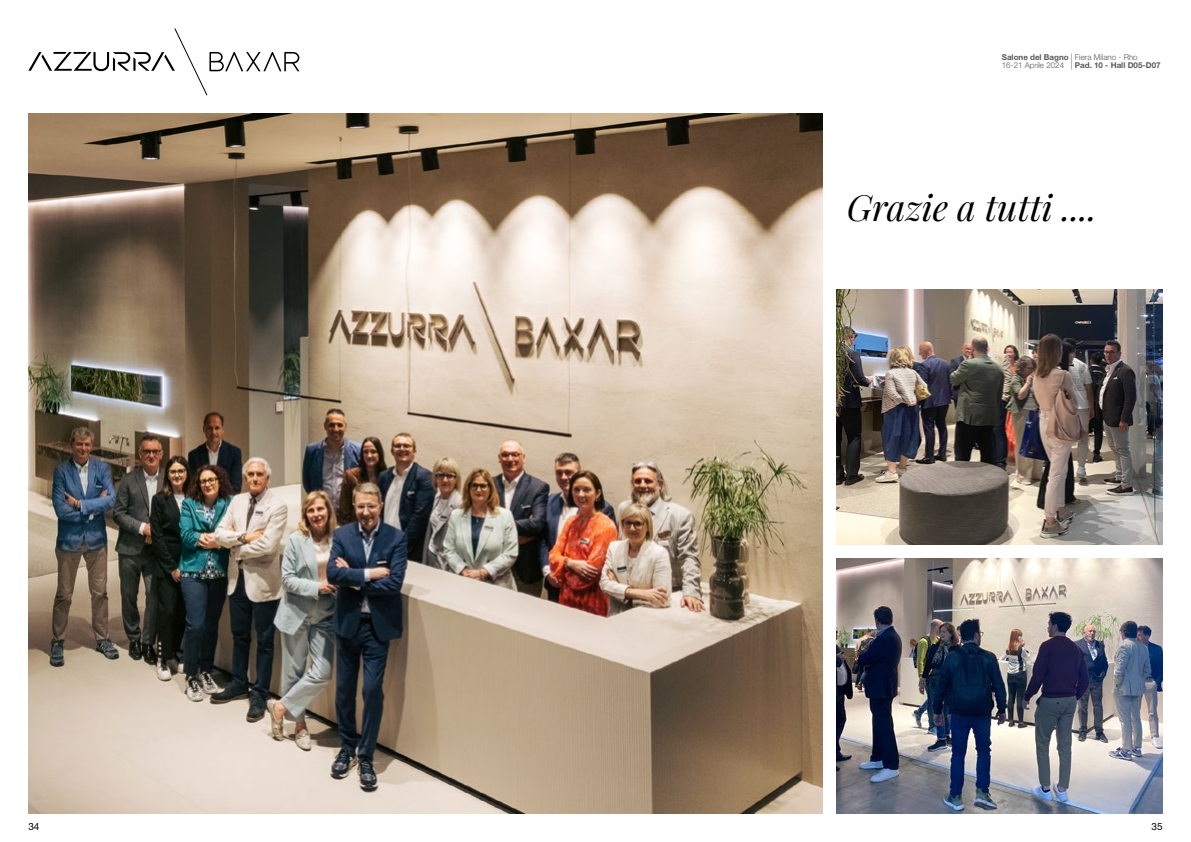
<style>
.page{position:relative;width:1191px;height:842px;background:#fff}
.page>*{position:absolute;margin:0;border:0;box-sizing:border-box;transform-origin:0 0}
.t1{font:italic 36px "Playfair Display";color:#000}
.t2{font:10px "Helvetica Neue LT Std";color:#000}
.t3{font:700 8px/8px "Helvetica Neue LT Std";color:#575756}
.s1{font-weight:300}
</style>
<div class="page">
<svg style="left:28px;top:28px;width:271px;height:68px"></svg>
<img style="left:28px;top:113px;width:794px;height:701px">
<img style="left:836px;top:289px;width:326px;height:255px">
<img style="left:836px;top:558px;width:326px;height:256px">
<p class="t3" style="left:1001px;top:53px;width:160px">Salone del Bagno <span class="s1">| Fiera Milano - Rho<br>16-21 Aprile 2024 |</span> Pad. 10 - Hall D05-D07</p>
<h1 class="t1" style="left:847px;top:183px;width:252px">Grazie a tutti ....</h1>
<p class="t2" style="left:28px;top:820px;width:13px">34</p>
<p class="t2" style="left:1151px;top:820px;width:13px">35</p>
</div>
